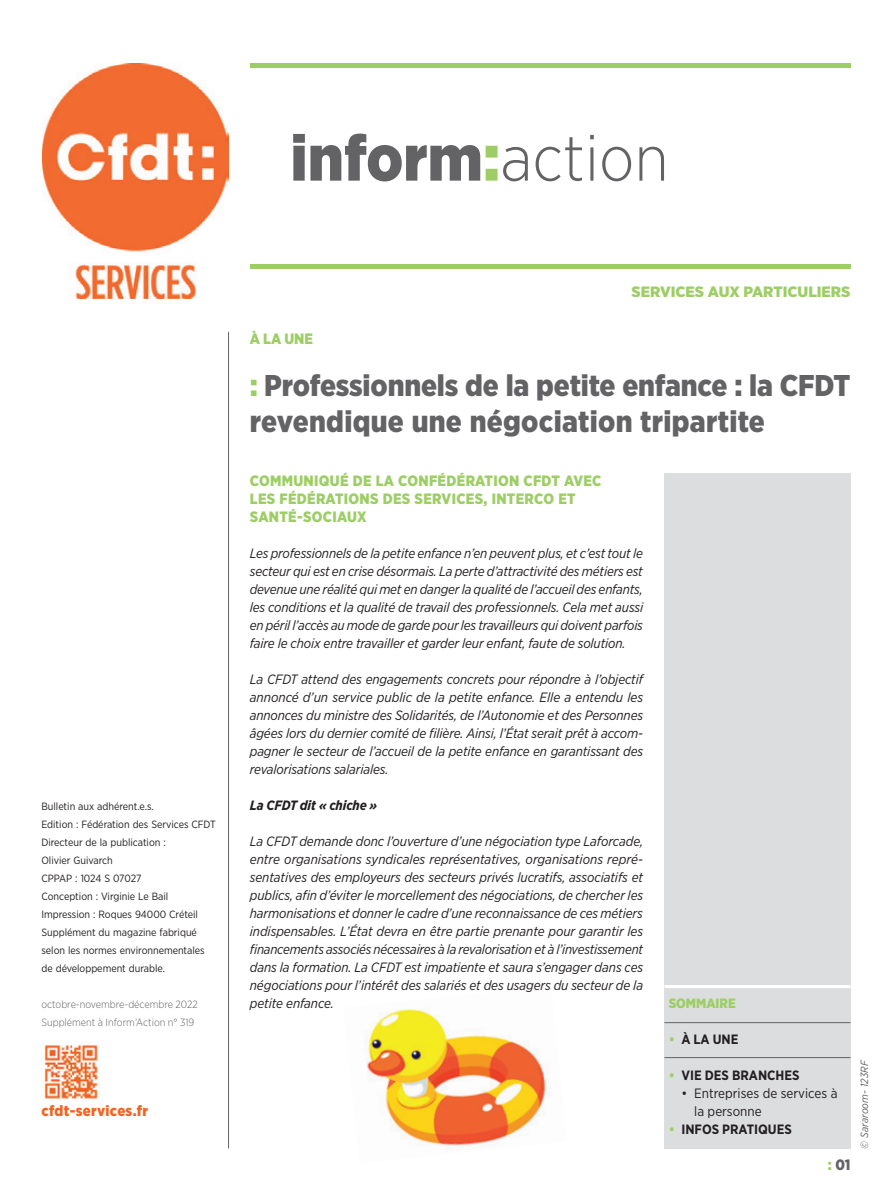
<style>
.page{position:relative;width:893px;height:1191px;background:#fff}
.page>*{position:absolute;margin:0;border:0;box-sizing:border-box;transform-origin:0 0}
.t1{font:900 64.5px "Gotham Narrow";color:#636366}
.t2{font:900 30px/36px "Gotham Narrow";letter-spacing:-.005em;color:#636366}
.t3{font:900 15px/18px "Gotham Narrow";letter-spacing:.02em;color:#9dce65}
.t4{font:900 15px "Gotham Narrow";letter-spacing:-.005em;color:#9dce65;scale:1.09 1}
.t5{font:900 15px "Gotham Narrow";letter-spacing:.02em;color:#f36421}
.t6{font:900 15px "Gotham Narrow";color:#636366}
.t7{font:italic 13.5px/18px "Gotham Narrow";letter-spacing:-.01em;color:#231f20;text-align:justify}
.t8{font:700 13.5px "Gotham Narrow";color:#231f20}
.t9{font:13.5px/18px "Gotham Narrow";color:#231f20}
.t10{font:italic 700 13.5px "Gotham Narrow";letter-spacing:-.01em;color:#231f20}
.t11{font:900 13.5px "Gotham Narrow";color:#9dce65}
.t12{font:10.5px/18px "Gotham Narrow";letter-spacing:-.005em;color:#231f20}
.t13{font:300 10.5px/18px "Gotham Narrow";color:#636366}
.t14{font:italic 10.5px "Gotham Narrow";letter-spacing:.01em;color:#636366}
.s1{color:#9dce65}
.s2{font-weight:300}
</style>
<div class="page">
<img style="left:367px;top:1008px;width:183px;height:138px">
<hr style="left:250px;top:64px;width:600px;height:4px;background:#9dce65">
<hr style="left:250px;top:265px;width:600px;height:4px;background:#9dce65">
<hr style="left:228px;top:332px;width:1px;height:816px;background:#636366">
<img style="left:43px;top:64px;width:186px;height:234px">
<div style="left:664px;top:473px;width:186px;height:675px;background:#dcdddf"></div>
<img style="left:41px;top:1041px;width:60px;height:60px">
<hr style="left:664px;top:985px;width:186px;height:3px;background:#fff">
<hr style="left:664px;top:1022px;width:186px;height:1px;background:#636366">
<hr style="left:664px;top:1057px;width:186px;height:1px;background:#636366">
<h1 class="t1" style="left:290px;top:115px;width:380px">inform<span class="s1">:</span><span class="s2">action</span></h1>
<p class="t12" style="left:41px;top:797px;width:176px">Bulletin aux adhérent.e.s.<br>Edition : Fédération des Services CFDT<br>Directeur de la publication :<br>Olivier Guivarch<br>CPPAP : 1024 S 07027<br>Conception : Virginie Le Bail<br>Impression : Roques 94000 Créteil<br>Supplément du magazine fabriqué selon les normes environnementales de développement durable.</p>
<p class="t13" style="left:41px;top:995px;width:158px">octobre-novembre-décembre 2022<br>Supplément à Inform’Action n° 319</p>
<p class="t5" style="left:41px;top:1101px;width:108px">cfdt-services.fr</p>
<p class="t4" style="left:632px;top:282px;width:202px">SERVICES AUX PARTICULIERS</p>
<p class="t3" style="left:250px;top:329px;width:65px">À LA UNE</p>
<h2 class="t2" style="left:250px;top:367px;width:602px"><span class="s1">:</span> Professionnels de la petite enfance : la CFDT revendique une négociation tripartite</h2>
<p class="t3" style="left:250px;top:472px;width:353px">COMMUNIQUÉ DE LA CONFÉDÉRATION CFDT AVEC<br>LES FÉDÉRATIONS DES SERVICES, INTERCO ET<br>SANTÉ-SOCIAUX</p>
<p class="t7" style="left:250px;top:544px;width:395px">Les professionnels de la petite enfance n’en peuvent plus, et c’est tout le secteur qui est en crise désormais. La perte d’attractivité des métiers est devenue une réalité qui met en danger la qualité de l’accueil des enfants, les conditions et la qualité de travail des professionnels. Cela met aussi en péril l’accès au mode de garde pour les travailleurs qui doivent parfois faire le choix entre travailler et garder leur enfant, faute de solution.</p>
<p class="t7" style="left:250px;top:670px;width:395px">La CFDT attend des engagements concrets pour répondre à l’objectif annoncé d’un service public de la petite enfance. Elle a entendu les annonces du ministre des Solidarités, de l’Autonomie et des Personnes âgées lors du dernier comité de filière. Ainsi, l’État serait prêt à accom&shy;pagner le secteur de l’accueil de la petite enfance en garantissant des revalorisations salariales.</p>
<p class="t10" style="left:250px;top:797px;width:129px">La CFDT dit « chiche »</p>
<p class="t7" style="left:250px;top:832px;width:395px">La CFDT demande donc l’ouverture d’une négociation type Laforcade, entre organisations syndicales représentatives, organisations repré&shy;sentatives des employeurs des secteurs privés lucratifs, associatifs et publics, afin d’éviter le morcellement des négociations, de chercher les harmonisations et donner le cadre d’une reconnaissance de ces métiers indispensables. L’État devra en être partie prenante pour garantir les financements associés nécessaires à la revalorisation et à l’investissement dans la formation. La CFDT est impatiente et saura s’engager dans ces négociations pour l’intérêt des salariés et des usagers du secteur de la petite enfance.</p>
<p class="t11" style="left:669px;top:994px;width:69px">SOMMAIRE</p>
<p class="t8" style="left:669px;top:1031px;width:71px"><span class="s1">•</span> À LA UNE</p>
<p class="t8" style="left:669px;top:1067px;width:132px"><span class="s1">•</span> VIE DES BRANCHES</p>
<p class="t9" style="left:694px;top:1084px;width:145px;text-indent:-13px">• Entreprises de services à la personne</p>
<p class="t8" style="left:669px;top:1121px;width:125px"><span class="s1">•</span> INFOS PRATIQUES</p>
<p class="t6" style="left:828px;top:1154px;width:24px"><span class="s1">:</span> 01</p>
<p class="t14" style="left:858px;top:1148px;width:90px;rotate:-90deg">© Sararoom- 123RF</p>
</div>
